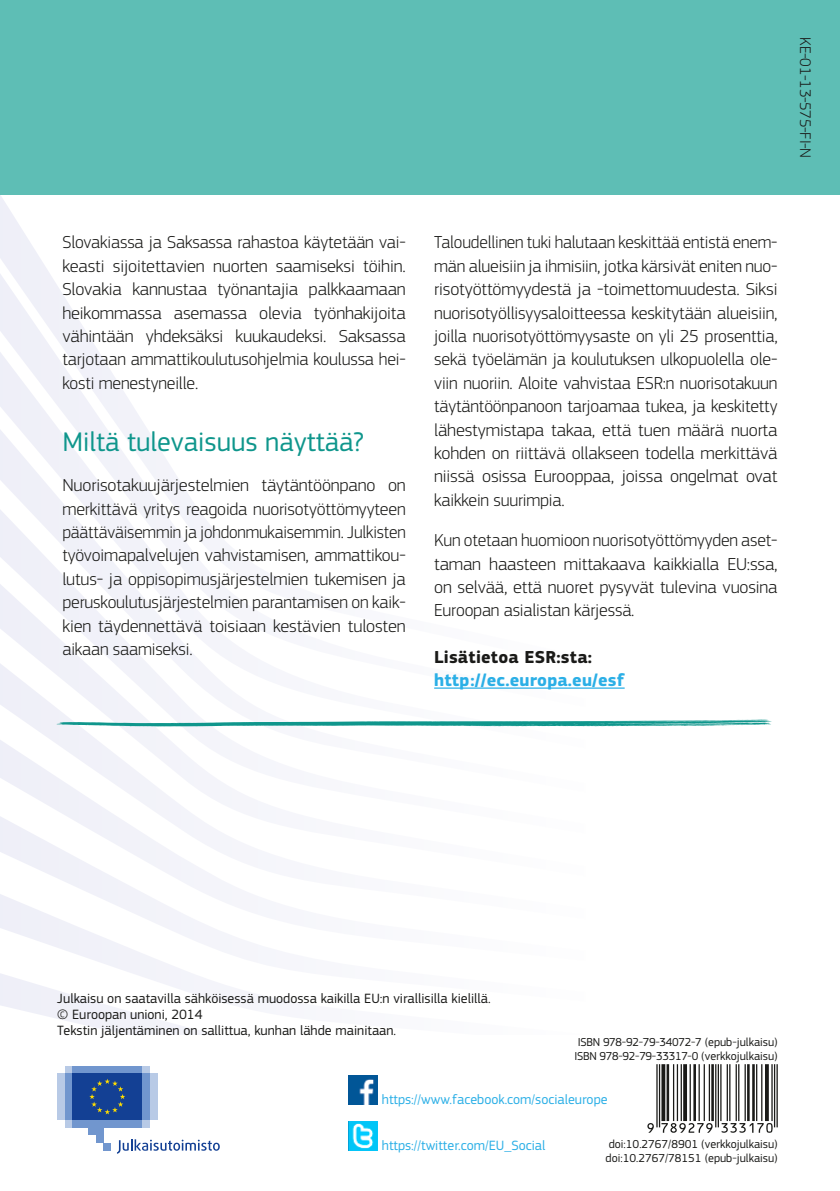
<style>
.page{position:relative;width:840px;height:1191px;background:#fff}
.page>*{position:absolute;margin:0;border:0;box-sizing:border-box;transform-origin:0 0}
.Header_III{font:28px "EC Square Sans Pro";color:#0f968c}
.Body{font:300 18px/23.4px "EC Square Sans Pro";letter-spacing:-.01em;color:#1a1a18;text-align:justify}
.Body-2{font:700 18px/23.4px "EC Square Sans Pro";letter-spacing:.01em;color:#2bafe6}
.t1{font:300 16px "EC Square Sans Pro";letter-spacing:-.02em;color:#1a1a18}
.t2{font:14px "EC Square Sans Pro";color:#1a1a18}
.t3{font:14px "EC Square Sans Pro";color:#2bafe6}
.t4{font:12px "EC Square Sans Pro";color:#1a1a18}
.t5{font:12px "EC Square Sans Pro";letter-spacing:-.02em;color:#1a1a18}
.s1{color:#1a1a18}
</style>
<div class="page">
<svg style="left:26px;top:792px;width:206px;height:8px;fill:#f4f5fa"></svg>
<svg style="left:0;top:800px;width:232px;height:81px"></svg>
<svg style="left:0;top:881px;width:232px;height:83px"></svg>
<svg style="left:0;top:964px;width:232px;height:70px"></svg>
<svg style="left:0;top:232px;width:75px;height:82px;fill:#f0f0f8"></svg>
<svg style="left:0;top:314px;width:126px;height:81px;fill:#f1f1f9"></svg>
<svg style="left:0;top:395px;width:585px;height:397px"></svg>
<div style="left:0;top:0;width:839px;height:194px;background:#5ebeb5"></div>
<svg style="left:56px;top:719px;width:715px;height:8px"></svg>
<hr style="left:434px;top:687px;width:190px;height:1px;background:#2bafe6">
<div style="left:65px;top:1119px;width:85px;height:8px;background:#b8cae6"></div>
<div style="left:65px;top:1065px;width:85px;height:8px;background:#b8cae6"></div>
<div style="left:72px;top:1065px;width:70px;height:8px;background:#7196ce"></div>
<div style="left:72px;top:1119px;width:70px;height:8px;background:#7196ce"></div>
<div style="left:142px;top:1073px;width:8px;height:46px;background:#7196ce"></div>
<div style="left:150px;top:1073px;width:7px;height:46px;background:#b8cae6"></div>
<div style="left:65px;top:1073px;width:7px;height:46px;background:#7196ce"></div>
<div style="left:57px;top:1073px;width:8px;height:46px;background:#b8cae6"></div>
<div style="left:88px;top:1119px;width:15px;height:16px;background:#7196ce"></div>
<div style="left:96px;top:1119px;width:7px;height:23px;background:#7196ce"></div>
<div style="left:103px;top:1142px;width:8px;height:8px;background:#7196ce"></div>
<div style="left:72px;top:1073px;width:70px;height:46px;background:#134094"></div>
<svg style="left:89px;top:1079px;width:36px;height:35px"></svg>
<svg style="left:117px;top:1139px;width:103px;height:14px"></svg>
<img style="left:348px;top:1075px;width:29px;height:29px">
<img style="left:348px;top:1121px;width:29px;height:29px">
<hr style="left:776px;top:1064px;width:1px;height:63px;background:#1a1a18">
<hr style="left:773px;top:1064px;width:1px;height:63px;background:#1a1a18">
<hr style="left:771px;top:1064px;width:1px;height:57px;background:#1a1a18">
<svg style="left:765px;top:1064px;width:3px;height:57px"></svg>
<hr style="left:760px;top:1064px;width:2px;height:57px;background:#1a1a18">
<hr style="left:755px;top:1064px;width:1px;height:57px;background:#1a1a18">
<hr style="left:751px;top:1064px;width:3px;height:57px;background:#1a1a18">
<hr style="left:746px;top:1064px;width:3px;height:57px;background:#1a1a18">
<hr style="left:744px;top:1064px;width:1px;height:57px;background:#1a1a18">
<hr style="left:737px;top:1064px;width:2px;height:57px;background:#1a1a18">
<hr style="left:735px;top:1064px;width:1px;height:57px;background:#1a1a18">
<hr style="left:728px;top:1064px;width:2px;height:57px;background:#1a1a18">
<hr style="left:726px;top:1064px;width:1px;height:57px;background:#1a1a18">
<hr style="left:719px;top:1064px;width:2px;height:57px;background:#1a1a18">
<hr style="left:717px;top:1064px;width:1px;height:63px;background:#1a1a18">
<hr style="left:714px;top:1064px;width:2px;height:63px;background:#1a1a18">
<hr style="left:711px;top:1064px;width:2px;height:57px;background:#1a1a18">
<hr style="left:708px;top:1064px;width:1px;height:57px;background:#1a1a18">
<hr style="left:703px;top:1064px;width:1px;height:57px;background:#1a1a18">
<hr style="left:698px;top:1064px;width:1px;height:57px;background:#1a1a18">
<hr style="left:693px;top:1064px;width:2px;height:57px;background:#1a1a18">
<hr style="left:689px;top:1064px;width:1px;height:57px;background:#1a1a18">
<svg style="left:683px;top:1064px;width:3px;height:57px"></svg>
<hr style="left:680px;top:1064px;width:1px;height:57px;background:#1a1a18">
<hr style="left:676px;top:1064px;width:1px;height:57px;background:#1a1a18">
<hr style="left:672px;top:1064px;width:1px;height:57px;background:#1a1a18">
<hr style="left:666px;top:1064px;width:2px;height:57px;background:#1a1a18">
<svg style="left:661px;top:1064px;width:4px;height:57px"></svg>
<hr style="left:658px;top:1064px;width:1px;height:63px;background:#1a1a18">
<hr style="left:656px;top:1064px;width:1px;height:63px;background:#1a1a18">
<svg style="left:647px;top:1123px;width:125px;height:9px"></svg>
<p class="t1" style="left:814px;top:37px;width:122px;rotate:90deg">KE-01-13-575-FI-N</p>
<p class="Body" style="left:62px;top:230px;width:345px">Slovakiassa ja Saksassa rahastoa käytetään vai&shy;keasti sijoitettavien nuorten saamiseksi töihin.<br>Slovakia kannustaa työnantajia palkkaamaan heikommassa asemassa olevia työnhakijoita vähintään yhdeksäksi kuukaudeksi. Saksassa tarjotaan ammattikoulutusohjelmia koulussa hei&shy;kosti menestyneille.</p>
<h3 class="Header_III" style="left:62px;top:425px;width:302px">Miltä tulevaisuus näyttää?</h3>
<p class="Body" style="left:62px;top:473px;width:345px">Nuorisotakuujärjestelmien täytäntöönpano on merkittävä yritys reagoida nuorisotyöttömyyteen päättäväisemmin ja johdonmukaisemmin. Julkisten työvoimapalvelujen vahvistamisen, ammattikou&shy;lutus- ja oppisopimusjärjestelmien tukemisen ja peruskoulutusjärjestelmien parantamisen on kaik&shy;kien täydennettävä toisiaan kestävien tulosten aikaan saamiseksi.</p>
<p class="Body" style="left:434px;top:230px;width:345px">Taloudellinen tuki halutaan keskittää entistä enem&shy;män alueisiin ja ihmisiin, jotka kärsivät eniten nuo&shy;risotyöttömyydestä ja -toimettomuudesta. Siksi nuorisotyöllisyysaloitteessa keskitytään alueisiin, joilla nuorisotyöttömyysaste on yli 25 prosenttia, sekä työelämän ja koulutuksen ulkopuolella ole&shy;viin nuoriin. Aloite vahvistaa ESR:n nuorisotakuun täytäntöönpanoon tarjoamaa tukea, ja keskitetty lähestymistapa takaa, että tuen määrä nuorta kohden on riittävä ollakseen todella merkittävä niissä osissa Eurooppaa, joissa ongelmat ovat kaikkein suurimpia.</p>
<p class="Body" style="left:434px;top:528px;width:345px">Kun otetaan huomioon nuorisotyöttömyyden aset&shy;taman haasteen mittakaava kaikkialla EU:ssa, on selvää, että nuoret pysyvät tulevina vuosina Euroopan asialistan kärjessä.</p>
<p class="Body-2" style="left:434px;top:645px;width:192px"><span class="s1">Lisätietoa ESR:sta: </span>http://ec.europa.eu/esf</p>
<p class="t2" style="left:57px;top:990px;width:434px">Julkaisu on saatavilla sähköisessä muodossa kaikilla EU:n virallisilla kielillä.</p>
<p class="t2" style="left:57px;top:1006px;width:147px">© Euroopan unioni, 2014</p>
<p class="t2" style="left:57px;top:1022px;width:340px">Tekstin jäljentäminen on sallittua, kunhan lähde mainitaan.</p>
<p class="t5" style="left:577px;top:1035px;width:201px">ISBN 978-92-79-34072-7 (epub-julkaisu)</p>
<p class="t4" style="left:574px;top:1049px;width:205px">ISBN 978-92-79-33317-0 (verkkojulkaisu)</p>
<p class="t3" style="left:381px;top:1091px;width:227px">https://www.facebook.com/socialeurope</p>
<p class="t3" style="left:381px;top:1137px;width:165px">https://twitter.com/EU_Social</p>
<p class="t4" style="left:608px;top:1137px;width:170px">doi:10.2767/8901 (verkkojulkaisu)</p>
<p class="t4" style="left:605px;top:1151px;width:174px">doi:10.2767/78151 (epub-julkaisu)</p>
</div>
